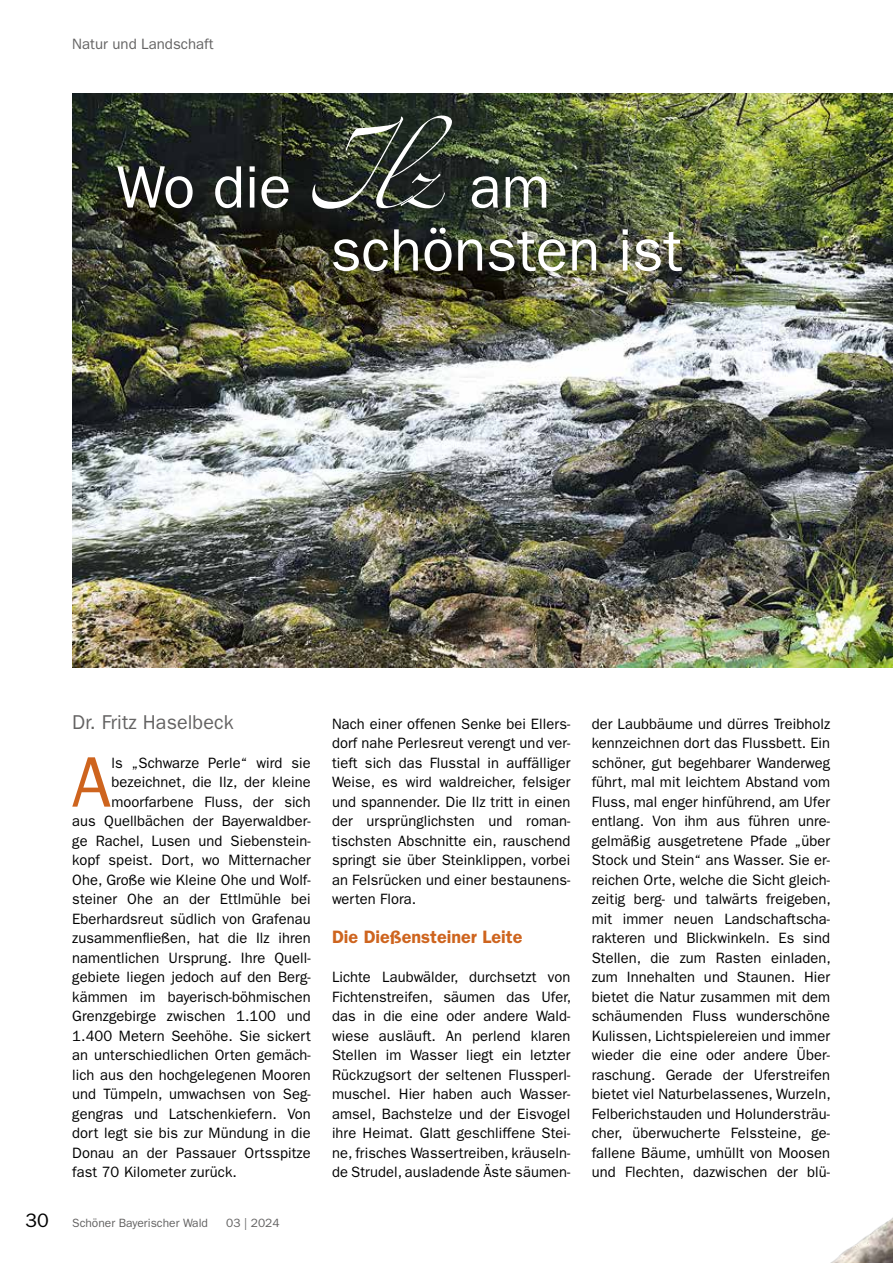
<style>
.page{position:relative;width:893px;height:1263px;background:#fff}
.page>*{position:absolute;margin:0;border:0;box-sizing:border-box;transform-origin:0 0}
.t1{font:151.05px "Zapfino Extra LT Three";color:#fff}
.t2{font:71.85px "ITC Franklin Gothic Std";color:#ce641e}
.t3{font:60px/63px "ITC Franklin Gothic Std";color:#fff;text-align:center}
.t4{font:20.1px "ITC Franklin Gothic Std";letter-spacing:.005em;color:#646363}
.t5{font:600 18px "ITC Franklin Gothic Std";color:#ce641e}
.t6{font:15px/19.5px "ITC Franklin Gothic Std";letter-spacing:.005em;color:#000;text-align:justify}
.t7{font:15px "ITC Franklin Gothic Std";color:#646363}
.t8{font:12px "ITC Franklin Gothic Std";color:#646363}
.s1{font-size:19.5px;color:#000}
</style>
<div class="page">
<img style="left:830px;top:1217px;width:63px;height:46px">
<img style="left:72px;top:94px;width:821px;height:574px">
<p class="t7" style="left:72px;top:35px;width:143px">Natur und Landschaft</p>
<h1 class="t1" style="left:315px;top:67px;width:126px">Ilz</h1>
<h3 class="t3" style="left:117px;top:156px;width:176px">Wo die</h3>
<h3 class="t3" style="left:331px;top:156px;width:353px">am schönsten ist</h3>
<h3 class="t4" style="left:72px;top:710px;width:163px">Dr. Fritz Haselbeck</h3>
<h2 class="t2" style="left:72px;top:741px;width:41px">A</h2>
<p class="t6" style="left:111px;top:753px;width:201px">ls „Schwarze Perle“ wird sie</p>
<p class="t6" style="left:111px;top:772px;width:201px">bezeichnet, die Ilz, der kleine</p>
<p class="t6" style="left:111px;top:792px;width:201px">moorfarbene Fluss, der sich</p>
<p class="t6" style="left:72px;top:811px;width:240px">aus Quellbächen der Bayerwaldber-</p>
<p class="t6" style="left:72px;top:831px;width:240px">ge Rachel, Lusen und Siebenstein-</p>
<p class="t6" style="left:72px;top:850px;width:240px">kopf speist. Dort, wo Mitternacher</p>
<p class="t6" style="left:72px;top:870px;width:240px">Ohe, Große wie Kleine Ohe und Wolf-</p>
<p class="t6" style="left:72px;top:889px;width:240px">steiner Ohe an der Ettlmühle bei</p>
<p class="t6" style="left:72px;top:909px;width:240px">Eberhardsreut südlich von Grafenau</p>
<p class="t6" style="left:72px;top:928px;width:240px">zusammenfließen, hat die Ilz ihren</p>
<p class="t6" style="left:72px;top:948px;width:240px">namentlichen Ursprung. Ihre Quell-</p>
<p class="t6" style="left:72px;top:967px;width:240px">gebiete liegen jedoch auf den Berg-</p>
<p class="t6" style="left:72px;top:987px;width:240px">kämmen im bayerisch-böhmischen</p>
<p class="t6" style="left:72px;top:1006px;width:240px">Grenzgebirge zwischen 1.100 und</p>
<p class="t6" style="left:72px;top:1026px;width:240px">1.400 Metern Seehöhe. Sie sickert</p>
<p class="t6" style="left:72px;top:1045px;width:240px">an unterschiedlichen Orten gemäch-</p>
<p class="t6" style="left:72px;top:1065px;width:240px">lich aus den hochgelegenen Mooren</p>
<p class="t6" style="left:72px;top:1084px;width:240px">und Tümpeln, umwachsen von Seg-</p>
<p class="t6" style="left:72px;top:1104px;width:240px">gengras und Latschenkiefern. Von</p>
<p class="t6" style="left:72px;top:1123px;width:240px">dort legt sie bis zur Mündung in die</p>
<p class="t6" style="left:72px;top:1143px;width:240px">Donau an der Passauer Ortsspitze</p>
<p class="t6" style="left:72px;top:1162px;width:166px">fast 70 Kilometer zurück.</p>
<p class="t8" style="left:26px;top:1216px;width:184px"><span class="s1">30</span> Schöner Bayerischer Wald</p>
<p class="t8" style="left:226px;top:1216px;width:55px">03 | 2024</p>
<p class="t6" style="left:332px;top:714px;width:240px">Nach einer offenen Senke bei Ellers&shy;dorf nahe Perlesreut verengt und ver&shy;tieft sich das Flusstal in auffälliger Weise, es wird waldreicher, felsiger und spannender. Die Ilz tritt in einen der ursprünglichsten und roman&shy;tischsten Abschnitte ein, rauschend springt sie über Steinklippen, vorbei an Felsrücken und einer bestaunens&shy;werten Flora.</p>
<p class="t5" style="left:332px;top:926px;width:192px">Die Dießensteiner Leite</p>
<p class="t6" style="left:332px;top:967px;width:241px">Lichte Laubwälder, durchsetzt von Fichtenstreifen, säumen das Ufer, das in die eine oder andere Wald&shy;wiese ausläuft. An perlend klaren Stellen im Wasser liegt ein letzter Rückzugsort der seltenen Flussperl&shy;muschel. Hier haben auch Wasser&shy;amsel, Bachstelze und der Eisvogel ihre Heimat. Glatt geschliffene Stei&shy;ne, frisches Wassertreiben, kräuseln&shy;de Strudel, ausladende Äste säumen-</p>
<p class="t6" style="left:592px;top:714px;width:241px">der Laubbäume und dürres Treibholz kennzeichnen dort das Flussbett. Ein schöner, gut begehbarer Wanderweg führt, mal mit leichtem Abstand vom Fluss, mal enger hinführend, am Ufer entlang. Von ihm aus führen unre&shy;gelmäßig ausgetretene Pfade „über Stock und Stein“ ans Wasser. Sie er&shy;reichen Orte, welche die Sicht gleich&shy;zeitig berg- und talwärts freigeben, mit immer neuen Landschaftscha&shy;rakteren und Blickwinkeln. Es sind Stellen, die zum Rasten einladen, zum Innehalten und Staunen. Hier bietet die Natur zusammen mit dem schäumenden Fluss wunderschöne Kulissen, Lichtspielereien und immer wieder die eine oder andere Über&shy;raschung. Gerade der Uferstreifen bietet viel Naturbelassenes, Wurzeln, Felberichstauden und Holundersträu&shy;cher, überwucherte Felssteine, ge&shy;fallene Bäume, umhüllt von Moosen und Flechten, dazwischen der blü-</p>
</div>
